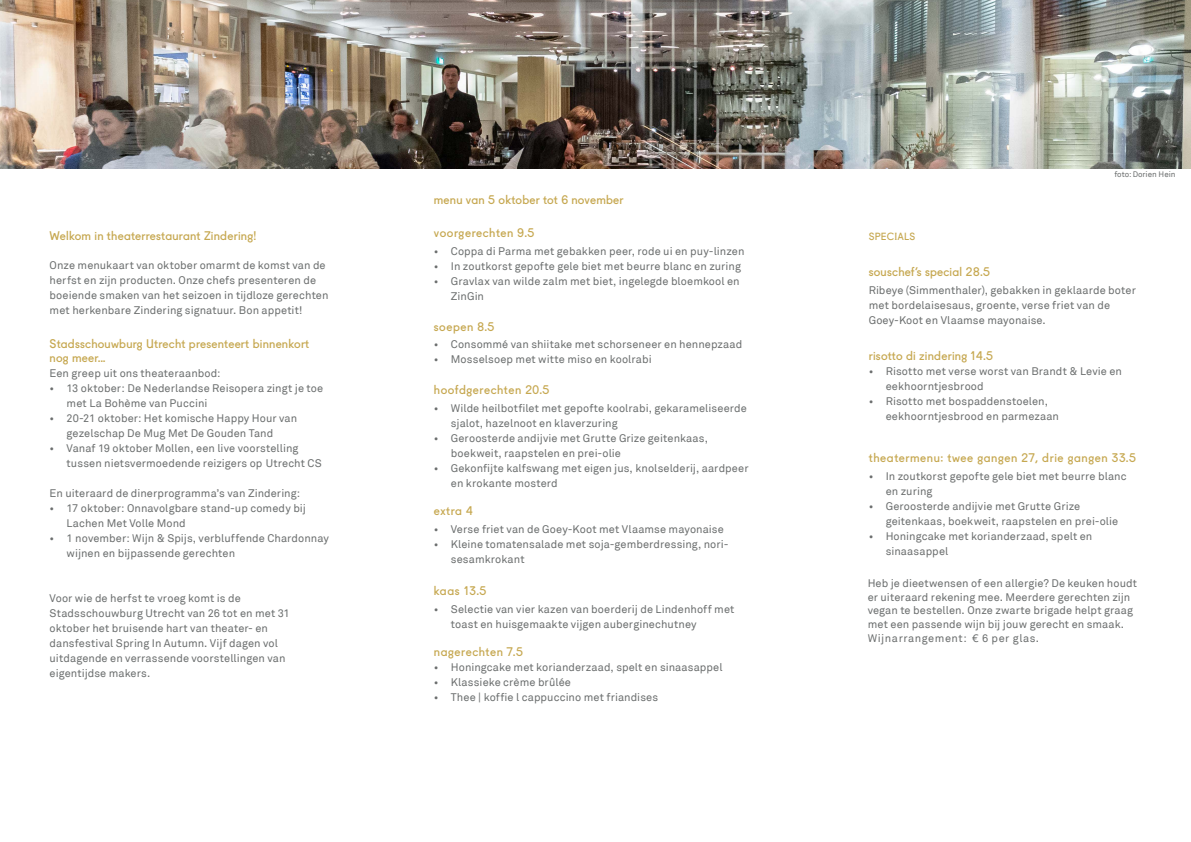
<style>
.page{position:relative;width:1191px;height:842px;background:#fff}
.page>*{position:absolute;margin:0;border:0;box-sizing:border-box;transform-origin:0 0}
.t1{font:12px/14px "Fugue";letter-spacing:.02em;color:#c6a851}
.t2{font:12px "Fugue";letter-spacing:.05em;color:#c6a851}
.t3{font:11px/15px "Akkurat";letter-spacing:.005em;color:#6b6e6e}
.t4{font:10px "Fugue";letter-spacing:.02em;color:#c6a851}
.t5{font:8px "Akkurat";color:#6b6e6e}
</style>
<div class="page">
<img style="left:0;top:0;width:1191px;height:168px">
<p class="t1" style="left:50px;top:228px;width:208px">Welkom in theaterrestaurant Zindering!</p>
<p class="t3" style="left:50px;top:258px;width:280px">Onze menukaart van oktober omarmt de komst van de herfst en zijn producten. Onze chefs presenteren de boeiende smaken van het seizoen in tijdloze gerechten met herkenbare Zindering signatuur. Bon appetit!</p>
<p class="t1" style="left:50px;top:336px;width:261px">Stadsschouwburg Utrecht presenteert binnenkort nog meer...</p>
<p class="t3" style="left:50px;top:366px;width:172px">Een greep uit ons theateraanbod:</p>
<p class="t3" style="left:67px;top:381px;width:258px;text-indent:-17px">• 13 oktober: De Nederlandse Reisopera zingt je toe met La Bohème van Puccini</p>
<p class="t3" style="left:67px;top:411px;width:232px;text-indent:-17px">• 20-21 oktober: Het komische Happy Hour van gezelschap De Mug Met De Gouden Tand</p>
<p class="t3" style="left:67px;top:441px;width:257px;text-indent:-17px">• Vanaf 19 oktober Mollen, een live voorstelling tussen nietsvermoedende reizigers op Utrecht CS</p>
<p class="t3" style="left:50px;top:486px;width:252px">En uiteraard de dinerprogramma’s van Zindering:</p>
<p class="t3" style="left:67px;top:501px;width:241px;text-indent:-17px">• 17 oktober: Onnavolgbare stand-up comedy bij<br>Lachen Met Volle Mond</p>
<p class="t3" style="left:67px;top:531px;width:264px;text-indent:-17px">• 1 november: Wijn &amp; Spijs, verbluffende Chardonnay wijnen en bijpassende gerechten</p>
<p class="t3" style="left:50px;top:591px;width:242px">Voor wie de herfst te vroeg komt is de Stadsschouwburg Utrecht van 26 tot en met 31 oktober het bruisende hart van theater- en dansfestival Spring In Autumn. Vijf dagen vol uitdagende en verrassende voorstellingen van eigentijdse makers.</p>
<p class="t1" style="left:434px;top:192px;width:191px">menu van 5 oktober tot 6 november</p>
<p class="t2" style="left:434px;top:223px;width:102px">voorgerechten 9.5</p>
<p class="t3" style="left:434px;top:244px;width:312px">• Coppa di Parma met gebakken peer, rode ui en puy-linzen</p>
<p class="t3" style="left:434px;top:259px;width:309px">• In zoutkorst gepofte gele biet met beurre blanc en zuring</p>
<p class="t3" style="left:451px;top:274px;width:290px;text-indent:-17px">• Gravlax van wilde zalm met biet, ingelegde bloemkool en<br>ZinGin</p>
<p class="t1" style="left:434px;top:318px;width:62px">soepen 8.5</p>
<p class="t3" style="left:434px;top:337px;width:310px">• Consommé van shiitake met schorseneer en hennepzaad</p>
<p class="t3" style="left:434px;top:352px;width:219px">• Mosselsoep met witte miso en koolrabi</p>
<p class="t2" style="left:434px;top:380px;width:117px">hoofdgerechten 20.5</p>
<p class="t3" style="left:451px;top:401px;width:297px;text-indent:-17px">• Wilde heilbotfilet met gepofte koolrabi, gekarameliseerde sjalot, hazelnoot en klaverzuring</p>
<p class="t3" style="left:451px;top:431px;width:258px;text-indent:-17px">• Geroosterde andijvie met Grutte Grize geitenkaas, boekweit, raapstelen en prei-olie</p>
<p class="t3" style="left:451px;top:461px;width:299px;text-indent:-17px">• Gekonfijte kalfswang met eigen jus, knolselderij, aardpeer en krokante mosterd</p>
<p class="t1" style="left:434px;top:503px;width:40px">extra 4</p>
<p class="t3" style="left:434px;top:522px;width:291px">• Verse friet van de Goey-Koot met Vlaamse mayonaise</p>
<p class="t3" style="left:451px;top:537px;width:279px;text-indent:-17px">• Kleine tomatensalade met soja-gemberdressing, nori&shy;sesamkrokant</p>
<p class="t1" style="left:434px;top:582px;width:54px">kaas 13.5</p>
<p class="t3" style="left:451px;top:602px;width:285px;text-indent:-17px">• Selectie van vier kazen van boerderij de Lindenhoff met toast en huisgemaakte vijgen auberginechutney</p>
<p class="t2" style="left:434px;top:642px;width:91px">nagerechten 7.5</p>
<p class="t3" style="left:434px;top:660px;width:290px">• Honingcake met korianderzaad, spelt en sinaasappel</p>
<p class="t3" style="left:434px;top:675px;width:139px">• Klassieke crème brûlée</p>
<p class="t3" style="left:434px;top:690px;width:226px">• Thee | koffie l cappuccino met friandises</p>
<p class="t5" style="left:1114px;top:170px;width:63px">foto: Dorien Hein</p>
<p class="t4" style="left:868px;top:228px;width:48px">SPECIALS</p>
<p class="t1" style="left:868px;top:264px;width:123px">souschef’s special 28.5</p>
<p class="t3" style="left:868px;top:283px;width:269px">Ribeye (Simmenthaler), gebakken in geklaarde boter met bordelaisesaus, groente, verse friet van de<br>Goey-Koot en Vlaamse mayonaise.</p>
<p class="t1" style="left:868px;top:348px;width:126px">risotto di zindering 14.5</p>
<p class="t3" style="left:885px;top:364px;width:238px;text-indent:-17px">• Risotto met verse worst van Brandt &amp; Levie en eekhoorntjesbrood</p>
<p class="t3" style="left:885px;top:394px;width:175px;text-indent:-17px">• Risotto met bospaddenstoelen, eekhoorntjesbrood en parmezaan</p>
<p class="t2" style="left:868px;top:448px;width:269px">theatermenu: twee gangen 27, drie gangen 33.5</p>
<p class="t3" style="left:885px;top:469px;width:242px;text-indent:-17px">• In zoutkorst gepofte gele biet met beurre blanc en zuring</p>
<p class="t3" style="left:885px;top:499px;width:234px;text-indent:-17px">• Geroosterde andijvie met Grutte Grize geitenkaas, boekweit, raapstelen en prei-olie</p>
<p class="t3" style="left:885px;top:529px;width:208px;text-indent:-17px">• Honingcake met korianderzaad, spelt en sinaasappel</p>
<p class="t3" style="left:867px;top:577px;width:271px;line-height:13.6px">Heb je dieetwensen of een allergie? De keuken houdt er uiteraard rekening mee. Meerdere gerechten zijn vegan te bestellen. Onze zwarte brigade helpt graag met een passende wijn bij jouw gerecht en smaak.<br>Wijnarrangement: € 6 per glas.</p>
</div>
